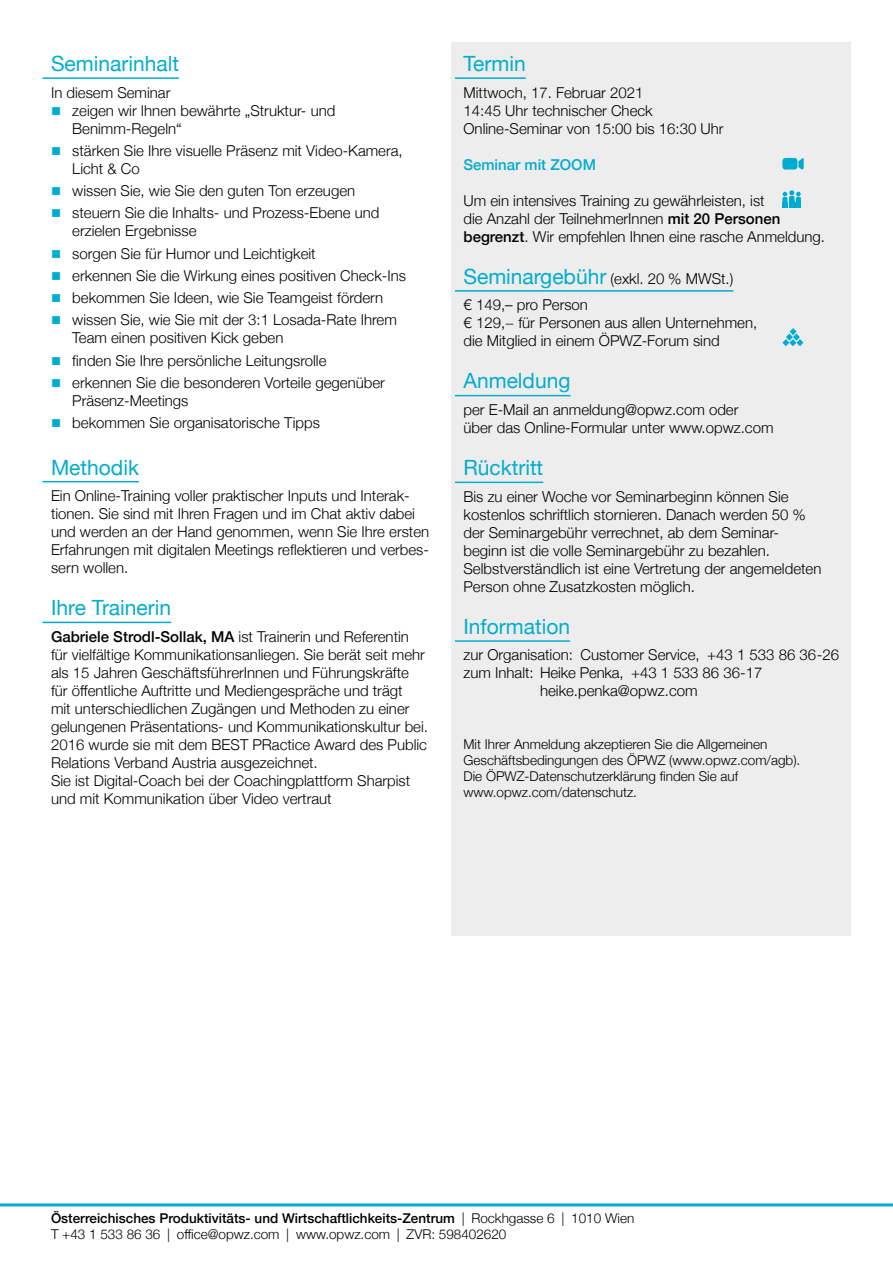
<style>
.page{position:relative;width:893px;height:1263px;background:#fff}
.page>*{position:absolute;margin:0;border:0;box-sizing:border-box;transform-origin:0 0}
.t1{font:21px "Helvetica Neue";color:#00add0}
.t2{font:300 15px/18px "Helvetica Neue";color:#000}
.t3{font:500 15px "Helvetica Neue";color:#00add0}
.t4{font:300 13.5px/16.2px "Helvetica Neue";color:#000}
.s1{color:#00add0}
.s2{font-weight:500}
.s3{font-weight:400;font-size:21px;color:#00add0}
</style>
<div class="page">
<hr style="left:0;top:1203px;width:893px;height:3px;background:#00add0">
<hr style="left:43px;top:77px;width:136px;height:2px;background:#00add0">
<hr style="left:43px;top:481px;width:96px;height:1px;background:#00add0">
<hr style="left:43px;top:622px;width:128px;height:1px;background:#00add0">
<div style="left:451px;top:43px;width:399px;height:892px;background:#ededed"></div>
<hr style="left:455px;top:77px;width:71px;height:2px;background:#00add0">
<hr style="left:455px;top:290px;width:278px;height:2px;background:#00add0">
<hr style="left:455px;top:395px;width:115px;height:1px;background:#00add0">
<hr style="left:455px;top:482px;width:88px;height:1px;background:#00add0">
<hr style="left:455px;top:640px;width:115px;height:2px;background:#00add0">
<div style="left:782px;top:158px;width:15px;height:12px;background:#00add0;border-radius:3px"></div>
<svg style="left:798px;top:158px;width:6px;height:12px"></svg>
<svg style="left:782px;top:190px;width:19px;height:17px"></svg>
<svg style="left:782px;top:328px;width:21px;height:18px"></svg>
<h1 class="t1" style="left:51px;top:48px;width:129px">Seminarinhalt</h1>
<p class="t2" style="left:51px;top:82px;width:121px">In diesem Seminar</p>
<p class="t2" style="left:72px;top:100px;width:265px;text-indent:-21px"><span class="s1">■</span> zeigen wir Ihnen bewährte „Struktur- und<br>Benimm-Regeln“</p>
<p class="t2" style="left:72px;top:140px;width:332px;text-indent:-21px"><span class="s1">■</span> stärken Sie Ihre visuelle Präsenz mit Video-Kamera,<br>Licht &amp; Co</p>
<p class="t2" style="left:51px;top:181px;width:306px"><span class="s1">■</span> wissen Sie, wie Sie den guten Ton erzeugen</p>
<p class="t2" style="left:72px;top:203px;width:309px;text-indent:-21px"><span class="s1">■</span> steuern Sie die Inhalts- und Prozess-Ebene und erzielen Ergebnisse</p>
<p class="t2" style="left:51px;top:243px;width:266px"><span class="s1">■</span> sorgen Sie für Humor und Leichtigkeit</p>
<p class="t2" style="left:51px;top:265px;width:357px"><span class="s1">■</span> erkennen Sie die Wirkung eines positiven Check-Ins</p>
<p class="t2" style="left:51px;top:288px;width:334px"><span class="s1">■</span> bekommen Sie Ideen, wie Sie Teamgeist fördern</p>
<p class="t2" style="left:72px;top:310px;width:326px;text-indent:-21px"><span class="s1">■</span> wissen Sie, wie Sie mit der 3:1 Losada-Rate Ihrem<br>Team einen positiven Kick geben</p>
<p class="t2" style="left:51px;top:350px;width:277px"><span class="s1">■</span> finden Sie Ihre persönliche Leitungsrolle</p>
<p class="t2" style="left:72px;top:372px;width:314px;text-indent:-21px"><span class="s1">■</span> erkennen Sie die besonderen Vorteile gegenüber<br>Präsenz-Meetings</p>
<p class="t2" style="left:51px;top:413px;width:270px"><span class="s1">■</span> bekommen Sie organisatorische Tipps</p>
<h1 class="t1" style="left:51px;top:452px;width:89px">Methodik</h1>
<p class="t2" style="left:51px;top:486px;width:380px">Ein Online-Training voller praktischer Inputs und Interak&shy;tionen. Sie sind mit Ihren Fragen und im Chat aktiv dabei und werden an der Hand genommen, wenn Sie Ihre ersten Erfahrungen mit digitalen Meetings reflektieren und verbes&shy;sern wollen.</p>
<h1 class="t1" style="left:51px;top:593px;width:122px">Ihre Trainerin</h1>
<p class="t2" style="left:51px;top:626px;width:378px"><span class="s2">Gabriele Strodl-Sollak, MA</span> ist Trainerin und Referentin für vielfältige Kommunikationsanliegen. Sie berät seit mehr als 15 Jahren GeschäftsführerInnen und Führungskräfte für öffentliche Auftritte und Mediengespräche und trägt<br>mit unterschiedlichen Zugängen und Methoden zu einer gelungenen Präsentations- und Kommunikationskultur bei.<br>2016 wurde sie mit dem BEST PRactice Award des Public Relations Verband Austria ausgezeichnet.<br>Sie ist Digital-Coach bei der Coachingplattform Sharpist und mit Kommunikation über Video vertraut</p>
<h1 class="t1" style="left:463px;top:48px;width:64px">Termin</h1>
<p class="t2" style="left:463px;top:82px;width:262px">Mittwoch, 17. Februar 2021<br>14:45 Uhr technischer Check<br>Online-Seminar von 15:00 bis 16:30 Uhr</p>
<p class="t3" style="left:463px;top:152px;width:134px">Seminar mit ZOOM</p>
<p class="t2" style="left:463px;top:190px;width:363px">Um ein intensives Training zu gewährleisten, ist<br>die Anzahl der TeilnehmerInnen <span class="s2">mit 20 Personen begrenzt</span>. Wir empfehlen Ihnen eine rasche Anmeldung.</p>
<p class="t2" style="left:463px;top:264px;width:271px;line-height:26.5px"><span class="s3">Seminargebühr</span> (exkl. 20 % MWSt.) € 149,– pro Person</p>
<p class="t2" style="left:463px;top:313px;width:295px">€ 129,− für Personen aus allen Unternehmen, die Mitglied in einem ÖPWZ-Forum sind</p>
<h1 class="t1" style="left:463px;top:366px;width:108px">Anmeldung</h1>
<p class="t2" style="left:463px;top:400px;width:312px">per E-Mail an anmeldung@opwz.com oder<br>über das Online-Formular unter www.opwz.com</p>
<h1 class="t1" style="left:463px;top:453px;width:81px">Rücktritt</h1>
<p class="t2" style="left:463px;top:486px;width:359px">Bis zu einer Woche vor Seminarbeginn können Sie kostenlos schriftlich stornieren. Danach werden 50 % der Seminargebühr verrechnet, ab dem Seminar&shy;beginn ist die volle Seminargebühr zu bezahlen.<br>Selbstverständlich ist eine Vertretung der angemeldeten Person ohne Zusatzkosten möglich.</p>
<h1 class="t1" style="left:463px;top:611px;width:108px">Information</h1>
<p class="t2" style="left:463px;top:645px;width:377px">zur Organisation: Customer Service, +43 1 533 86 36-26</p>
<p class="t2" style="left:463px;top:663px;width:300px">zum Inhalt: Heike Penka, +43 1 533 86 36-17</p>
<p class="t2" style="left:540px;top:681px;width:159px">heike.penka@opwz.com</p>
<p class="t4" style="left:463px;top:735px;width:338px">Mit Ihrer Anmeldung akzeptieren Sie die Allgemeinen Geschäftsbedingungen des ÖPWZ (www.opwz.com/agb).<br>Die ÖPWZ-Datenschutzerklärung finden Sie auf www.opwz.com/datenschutz.</p>
<p class="t4" style="left:51px;top:1209px;width:585px"><span class="s2">Österreichisches Produktivitäts- und Wirtschaftlichkeits-Zentrum</span> | Rockhgasse 6 | 1010 Wien<br>T +43 1 533 86 36 | office@opwz.com | www.opwz.com | ZVR: 598402620</p>
</div>
